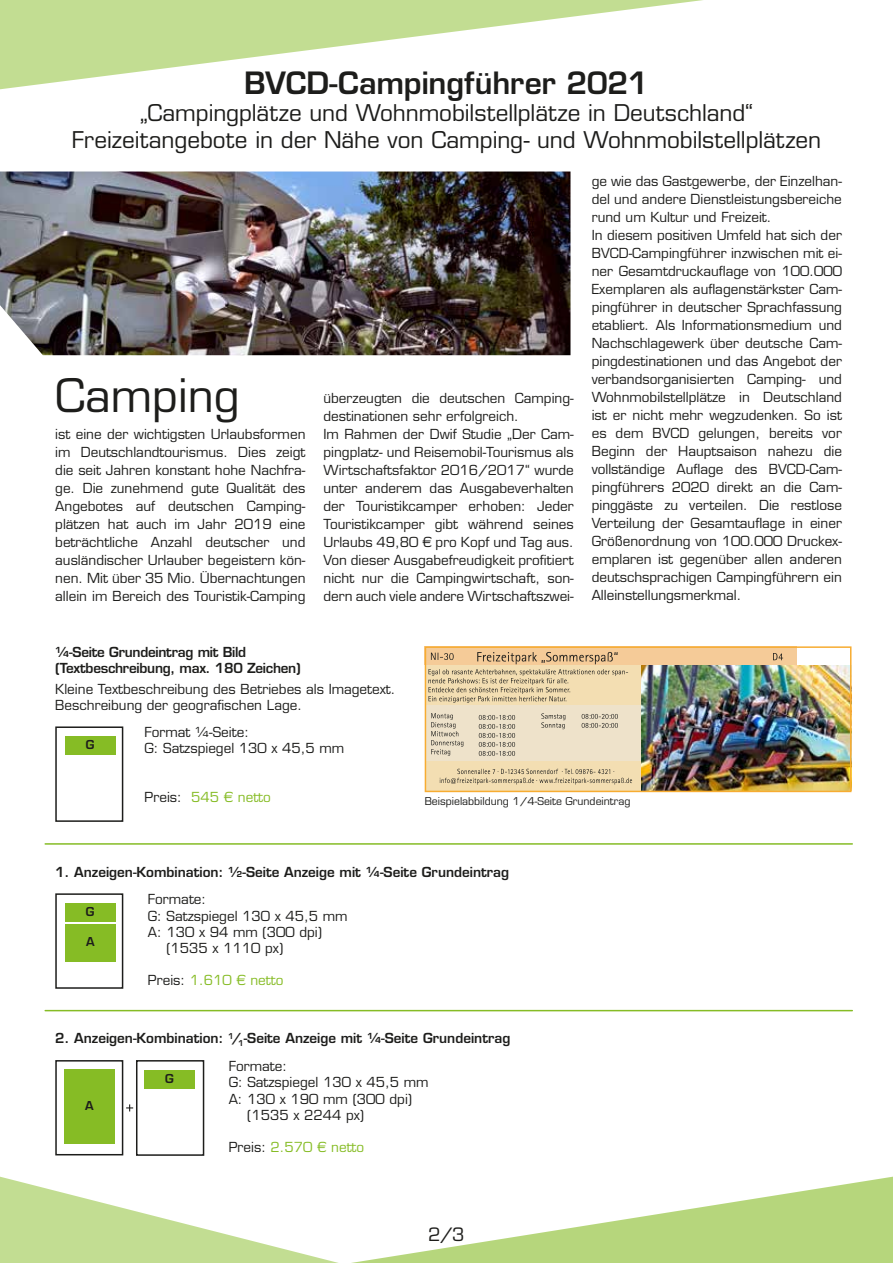
<style>
.page{position:relative;width:893px;height:1263px;background:#fff}
.page>*{position:absolute;margin:0;border:0;box-sizing:border-box;transform-origin:0 0}
.t1{font:45px "Eurostile LT";color:#1d1d1b}
.t2{font:600 30px "Eurostile LT";letter-spacing:-.005em;color:#1d1d1b}
.t3{font:22.5px/27px "Eurostile LT";letter-spacing:-.005em;color:#1d1d1b;text-align:center}
.t4{font:18px "Eurostile LT";color:#1d1d1b}
.t5{font:13.5px/18px "Eurostile LT";color:#1d1d1b}
.t6{font:600 13.5px/27.8px "Eurostile LT";color:#1d1d1b}
.t7{font:600 13.5px/16.2px "Eurostile LT";letter-spacing:-.02em;color:#1d1d1b}
.t8{font:13.5px "Eurostile LT";color:#86bc25}
.t9{font:600 12px "Eurostile LT";color:#1d1d1b}
.t10{font:10.5px "Eurostile LT";color:#1d1d1b}
.s1{color:#1d1d1b}
.s2{font-weight:400}
</style>
<div class="page">
<svg style="left:0;top:0;width:703px;height:89px"></svg>
<svg style="left:0;top:1177px;width:893px;height:86px"></svg>
<img style="left:0;top:171px;width:570px;height:184px">
<svg style="left:126px;top:1104px;width:7px;height:7px"></svg>
<div style="left:55px;top:1060px;width:68px;height:95px;border:2px solid #1d1d1b"></div>
<div style="left:64px;top:1070px;width:51px;height:74px;background:#86bc25"></div>
<div style="left:136px;top:1060px;width:68px;height:96px;border:2px solid #1d1d1b"></div>
<div style="left:144px;top:1070px;width:51px;height:18px;background:#86bc25"></div>
<img style="left:640px;top:665px;width:208px;height:124px">
<div style="left:425px;top:646px;width:372px;height:19px;background:#f5cb98"></div>
<div style="left:425px;top:760px;width:215px;height:32px;background:#f3deb2"></div>
<div style="left:425px;top:665px;width:215px;height:40px;background:#f3deb2"></div>
<svg style="left:773px;top:653px;width:10px;height:7px"></svg>
<svg style="left:428px;top:652px;width:200px;height:51px"></svg>
<div style="left:425px;top:705px;width:215px;height:55px;background:#eee2ca"></div>
<svg style="left:431px;top:713px;width:32px;height:43px"></svg>
<svg style="left:479px;top:715px;width:36px;height:41px"></svg>
<svg style="left:440px;top:769px;width:192px;height:15px"></svg>
<svg style="left:541px;top:713px;width:24px;height:16px"></svg>
<svg style="left:582px;top:714px;width:36px;height:14px"></svg>
<div style="left:425px;top:646px;width:426px;height:146px;border:2px solid #f7ac31"></div>
<div style="left:55px;top:726px;width:68px;height:96px;border:2px solid #1d1d1b"></div>
<div style="left:65px;top:736px;width:51px;height:19px;background:#86bc25"></div>
<div style="left:55px;top:893px;width:68px;height:96px;border:2px solid #1d1d1b"></div>
<div style="left:65px;top:903px;width:51px;height:19px;background:#86bc25"></div>
<div style="left:65px;top:924px;width:51px;height:38px;background:#86bc25"></div>
<hr style="left:45px;top:843px;width:807px;height:2px;background:#86bc25">
<hr style="left:45px;top:1010px;width:807px;height:1px;background:#86bc25">
<h2 class="t2" style="left:244px;top:65px;width:406px">BVCD-Campingführer 2021</h2>
<h3 class="t3" style="left:72px;top:100px;width:751px">„Campingplätze und Wohnmobilstellplätze in Deutschland“<br>Freizeitangebote in der Nähe von Camping- und Wohnmobilstellplätzen</h3>
<h1 class="t1" style="left:55px;top:369px;width:186px">Camping</h1>
<p class="t5" style="left:55px;top:425px;width:252px;text-align:justify">ist eine der wichtigsten Urlaubsformen im Deutschlandtourismus. Dies zeigt die seit Jahren konstant hohe Nachfra&shy;ge. Die zunehmend gute Qualität des Angebotes auf deutschen Camping&shy;plätzen hat auch im Jahr 2019 eine beträchtliche Anzahl deutscher und ausländischer Urlauber begeistern kön&shy;nen. Mit über 35 Mio. Übernachtungen allein im Bereich des Touristik-Camping</p>
<p class="t5" style="left:323px;top:389px;width:252px">überzeugten die deutschen Camping&shy;destinationen sehr erfolgreich.<br>Im Rahmen der Dwif Studie „Der Cam&shy;pingplatz- und Reisemobil-Tourismus als Wirtschaftsfaktor 2016/2017“ wurde unter anderem das Ausgabeverhalten der Touristikcamper erhoben: Jeder Touristikcamper gibt während seines Urlaubs 49,80 € pro Kopf und Tag aus.<br>Von dieser Ausgabefreudigkeit profitiert nicht nur die Campingwirtschaft, son&shy;dern auch viele andere Wirtschaftszwei-</p>
<p class="t5" style="left:592px;top:173px;width:252px">ge wie das Gastgewerbe, der Einzelhan&shy;del und andere Dienstleistungsbereiche rund um Kultur und Freizeit.<br>In diesem positiven Umfeld hat sich der BVCD-Campingführer inzwischen mit ei&shy;ner Gesamtdruckauflage von 100.000<br>Exemplaren als auflagenstärkster Cam&shy;pingführer in deutscher Sprachfassung etabliert. Als Informationsmedium und Nachschlagewerk über deutsche Cam&shy;pingdestinationen und das Angebot der verbandsorganisierten Camping- und Wohnmobilstellplätze in Deutschland ist er nicht mehr wegzudenken. So ist es dem BVCD gelungen, bereits vor Beginn der Hauptsaison nahezu die vollständige Auflage des BVCD-Cam&shy;pingführers 2020 direkt an die Cam&shy;pinggäste zu verteilen. Die restlose Verteilung der Gesamtauflage in einer Größenordnung von 100.000 Druckex&shy;emplaren ist gegenüber allen anderen deutschsprachigen Campingführern ein Alleinstellungsmerkmal.</p>
<p class="t7" style="left:55px;top:644px;width:247px">¼-Seite Grundeintrag mit Bild (Textbeschreibung, max. 180 Zeichen)</p>
<p class="t5" style="left:55px;top:681px;width:342px;line-height:16.2px">Kleine Textbeschreibung des Betriebes als Imagetext.<br>Beschreibung der geografischen Lage.</p>
<p class="t5" style="left:144px;top:724px;width:201px;line-height:16.2px">Format ¼-Seite:<br>G: Satzspiegel 130 x 45,5 mm</p>
<p class="t8" style="left:144px;top:789px;width:128px"><span class="s1">Preis:</span> 545 € netto</p>
<p class="t9" style="left:86px;top:737px;width:10px">G</p>
<p class="t10" style="left:425px;top:795px;width:207px">Beispielabbildung 1/4-Seite Grundeintrag</p>
<p class="t6" style="left:55px;top:858px;width:455px">1. Anzeigen-Kombination: ½-Seite Anzeige mit ¼-Seite Grundeintrag</p>
<p class="t5" style="left:148px;top:890px;width:60px">Formate:</p>
<p class="t5" style="left:148px;top:907px;width:201px">G: Satzspiegel 130 x 45,5 mm</p>
<p class="t5" style="left:148px;top:923px;width:176px">A: 130 x 94 mm (300 dpi)</p>
<p class="t5" style="left:166px;top:939px;width:118px">(1535 x 1110 px)</p>
<p class="t8" style="left:148px;top:972px;width:137px"><span class="s1">Preis:</span> 1.610 € netto</p>
<p class="t9" style="left:86px;top:904px;width:10px">G</p>
<p class="t9" style="left:86px;top:934px;width:10px">A</p>
<p class="t6" style="left:229px;top:1024px;width:283px;text-indent:-173px">2. Anzeigen-Kombination: <sup>1</sup>/<sub>1</sub>-Seite Anzeige mit ¼-Seite Grundeintrag<br><span class="s2">Formate:</span></p>
<p class="t5" style="left:229px;top:1073px;width:201px">G: Satzspiegel 130 x 45,5 mm</p>
<p class="t5" style="left:229px;top:1090px;width:185px">A: 130 x 190 mm (300 dpi)</p>
<p class="t5" style="left:247px;top:1106px;width:118px">(1535 x 2244 px)</p>
<p class="t8" style="left:229px;top:1139px;width:137px"><span class="s1">Preis:</span> 2.570 € netto</p>
<p class="t9" style="left:165px;top:1071px;width:10px">G</p>
<p class="t9" style="left:85px;top:1097px;width:10px">A</p>
<h3 class="t4" style="left:428px;top:1223px;width:38px">2/3</h3>
</div>
